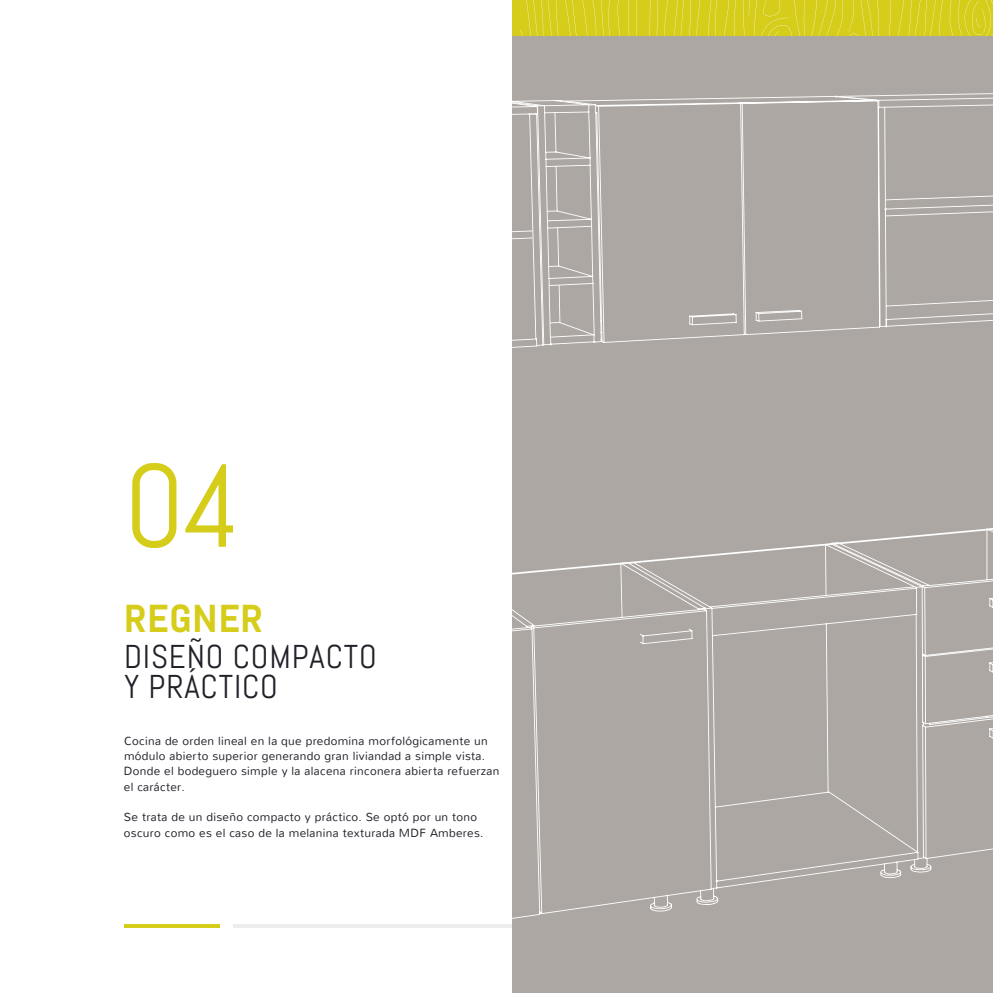
<style>
.page{position:relative;width:993px;height:993px;background:#fff}
.page>*{position:absolute;margin:0;border:0;box-sizing:border-box;transform-origin:0 0}
.t1{font:117.77px "Abel Pro";color:#d5cd19}
.t2{font:700 38.85px "Abel Pro";letter-spacing:.01em;color:#d5cd19}
.t3{font:33.07px/30.6px "Abel Pro";letter-spacing:.025em;color:#242029}
.t4{font:300 11.72px/15.4px "Nunito";letter-spacing:.025em;color:#242029}
</style>
<div class="page">
<hr style="left:124px;top:924px;width:95px;height:3px;background:#d5cd19">
<hr style="left:233px;top:924px;width:749px;height:3px;background:#eeedeb">
<div style="left:513px;top:0;width:479px;height:992px;background:#aca7a2"></div>
<div style="left:512px;top:0;width:480px;height:36px;background:#d5cd19"></div>
<svg style="left:628px;top:0;width:1px;height:35px"></svg>
<svg style="left:520px;top:0;width:99px;height:35px"></svg>
<svg style="left:649px;top:8px;width:1px;height:27px"></svg>
<svg style="left:958px;top:0;width:34px;height:35px"></svg>
<svg style="left:898px;top:0;width:54px;height:35px"></svg>
<svg style="left:889px;top:0;width:2px;height:35px"></svg>
<svg style="left:708px;top:0;width:28px;height:35px"></svg>
<svg style="left:656px;top:0;width:2px;height:35px"></svg>
<svg style="left:664px;top:0;width:37px;height:35px"></svg>
<svg style="left:848px;top:0;width:30px;height:35px"></svg>
<svg style="left:743px;top:0;width:99px;height:35px"></svg>
<svg style="left:502px;top:848px;width:209px;height:104px"></svg>
<svg style="left:512px;top:90px;width:53px;height:758px"></svg>
<svg style="left:835px;top:93px;width:157px;height:3px"></svg>
<svg style="left:565px;top:96px;width:427px;height:776px"></svg>
<svg style="left:512px;top:528px;width:480px;height:46px"></svg>
<h1 class="t1" style="left:124px;top:431px;width:119px">04</h1>
<h2 class="t2" style="left:124px;top:591px;width:140px">REGNER</h2>
<h3 class="t3" style="left:124px;top:640px;width:254px">DISEÑO COMPACTO<br>Y PRÁCTICO</h3>
<p class="t4" style="left:124px;top:732px;width:377px">Cocina de orden lineal en la que predomina morfológicamente un módulo abierto superior generando gran liviandad a simple vista.<br>Donde el bodeguero simple y la alacena rinconera abierta refuerzan el carácter.</p>
<p class="t4" style="left:124px;top:809px;width:361px">Se trata de un diseño compacto y práctico. Se optó por un tono oscuro como es el caso de la melanina texturada MDF Amberes.</p>
</div>
